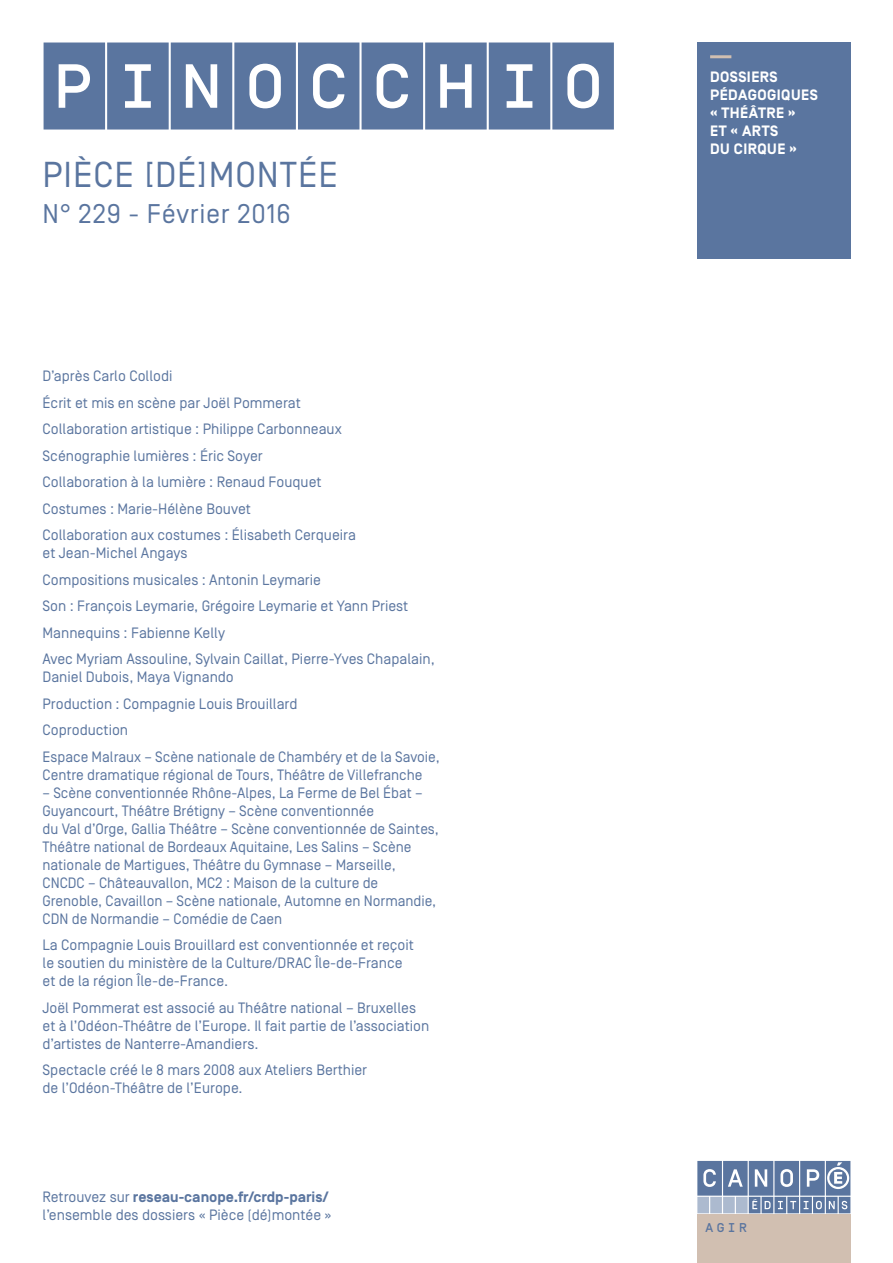
<style>
.page{position:relative;width:893px;height:1263px;background:#fff}
.page>*{position:absolute;margin:0;border:0;box-sizing:border-box;transform-origin:0 0}
.Titre_livre{font:500 87px "Simplon CNDP";color:#5a759f}
.Complement_titre{font:36px "Simplon BP Regular";letter-spacing:.025em;color:#5a759f}
.N__Date{font:27px "Simplon BP Regular";letter-spacing:.025em;color:#5a759f}
.Auteurs{font:15px/18px "Simplon BP Regular";color:#5a759f}
.t1{font:700 15px/18px "Simplon BP";letter-spacing:.03em;color:#fff}
.t2{font:500 12.75px "Simplon BP Mono";color:#5a759f}
.s1{font-family:"Simplon BP";font-weight:700}
</style>
<div class="page">
<svg style="left:697px;top:1161px;width:153px;height:52px;background:#8296b6"></svg>
<div style="left:697px;top:1214px;width:153px;height:49px;background:#d1bfb1"></div>
<div style="left:697px;top:43px;width:153px;height:216px;background:#5a759f"></div>
<hr style="left:710px;top:55px;width:21px;height:3px;background:#d1bfb1">
<p class="Titre_livre" style="left:43px;top:43px;width:574px">PINOCCHIO</p>
<p class="Complement_titre" style="left:43px;top:153px;width:297px">PIÈCE [DÉ]MONTÉE</p>
<p class="N__Date" style="left:43px;top:198px;width:250px">N° 229 - Février 2016</p>
<p class="Auteurs" style="left:43px;top:367px;width:132px">D’après Carlo Collodi</p>
<p class="Auteurs" style="left:43px;top:393px;width:260px">Écrit et mis en scène par Joël Pommerat</p>
<p class="Auteurs" style="left:43px;top:420px;width:301px">Collaboration artistique : Philippe Carbonneaux</p>
<p class="Auteurs" style="left:43px;top:446px;width:222px">Scénographie lumières : Éric Soyer</p>
<p class="Auteurs" style="left:43px;top:473px;width:281px">Collaboration à la lumière : Renaud Fouquet</p>
<p class="Auteurs" style="left:43px;top:499px;width:210px">Costumes : Marie-Hélène Bouvet</p>
<p class="Auteurs" style="left:43px;top:526px;width:315px">Collaboration aux costumes : Élisabeth Cerqueira et Jean-Michel Angays</p>
<p class="Auteurs" style="left:43px;top:570px;width:280px">Compositions musicales : Antonin Leymarie</p>
<p class="Auteurs" style="left:43px;top:597px;width:367px">Son : François Leymarie, Grégoire Leymarie et Yann Priest</p>
<p class="Auteurs" style="left:43px;top:623px;width:184px">Mannequins : Fabienne Kelly</p>
<p class="Auteurs" style="left:43px;top:650px;width:394px">Avec Myriam Assouline, Sylvain Caillat, Pierre-Yves Chapalain,<br>Daniel Dubois, Maya Vignando</p>
<p class="Auteurs" style="left:43px;top:694px;width:257px">Production : Compagnie Louis Brouillard</p>
<p class="Auteurs" style="left:43px;top:721px;width:87px">Coproduction</p>
<p class="Auteurs" style="left:43px;top:748px;width:399px">Espace Malraux – Scène nationale de Chambéry et de la Savoie,<br>Centre dramatique régional de Tours, Théâtre de Villefranche</p>
<p class="Auteurs" style="left:43px;top:784px;width:398px">– Scène conventionnée Rhône-Alpes, La Ferme de Bel Ébat – Guyancourt, Théâtre Brétigny – Scène conventionnée<br>du Val d’Orge, Gallia Théâtre – Scène conventionnée de Saintes, Théâtre national de Bordeaux Aquitaine, Les Salins – Scène nationale de Martigues, Théâtre du Gymnase – Marseille, CNCDC – Châteauvallon, MC2 : Maison de la culture de Grenoble, Cavaillon – Scène nationale, Automne en Normandie, CDN de Normandie – Comédie de Caen</p>
<p class="Auteurs" style="left:43px;top:936px;width:373px">La Compagnie Louis Brouillard est conventionnée et reçoit le soutien du ministère de la Culture/DRAC Île-de-France et de la région Île-de-France.</p>
<p class="Auteurs" style="left:43px;top:999px;width:388px">Joël Pommerat est associé au Théâtre national – Bruxelles et à l’Odéon-Théâtre de l’Europe. Il fait partie de l’association d’artistes de Nanterre-Amandiers.</p>
<p class="Auteurs" style="left:43px;top:1061px;width:326px">Spectacle créé le 8 mars 2008 aux Ateliers Berthier de l’Odéon-Théâtre de l’Europe.</p>
<p class="Auteurs" style="left:43px;top:1188px;width:291px">Retrouvez sur <span class="s1">reseau-canope.fr/crdp-paris/ </span>l’ensemble des dossiers « Pièce (dé)montée »</p>
<p class="t1" style="left:710px;top:68px;width:109px">DOSSIERS<br>PÉDAGOGIQUES « THÉÂTRE »<br>ET « ARTS<br>DU CIRQUE »</p>
<p class="t2" style="left:705px;top:1219px;width:43px">AGIR</p>
</div>
